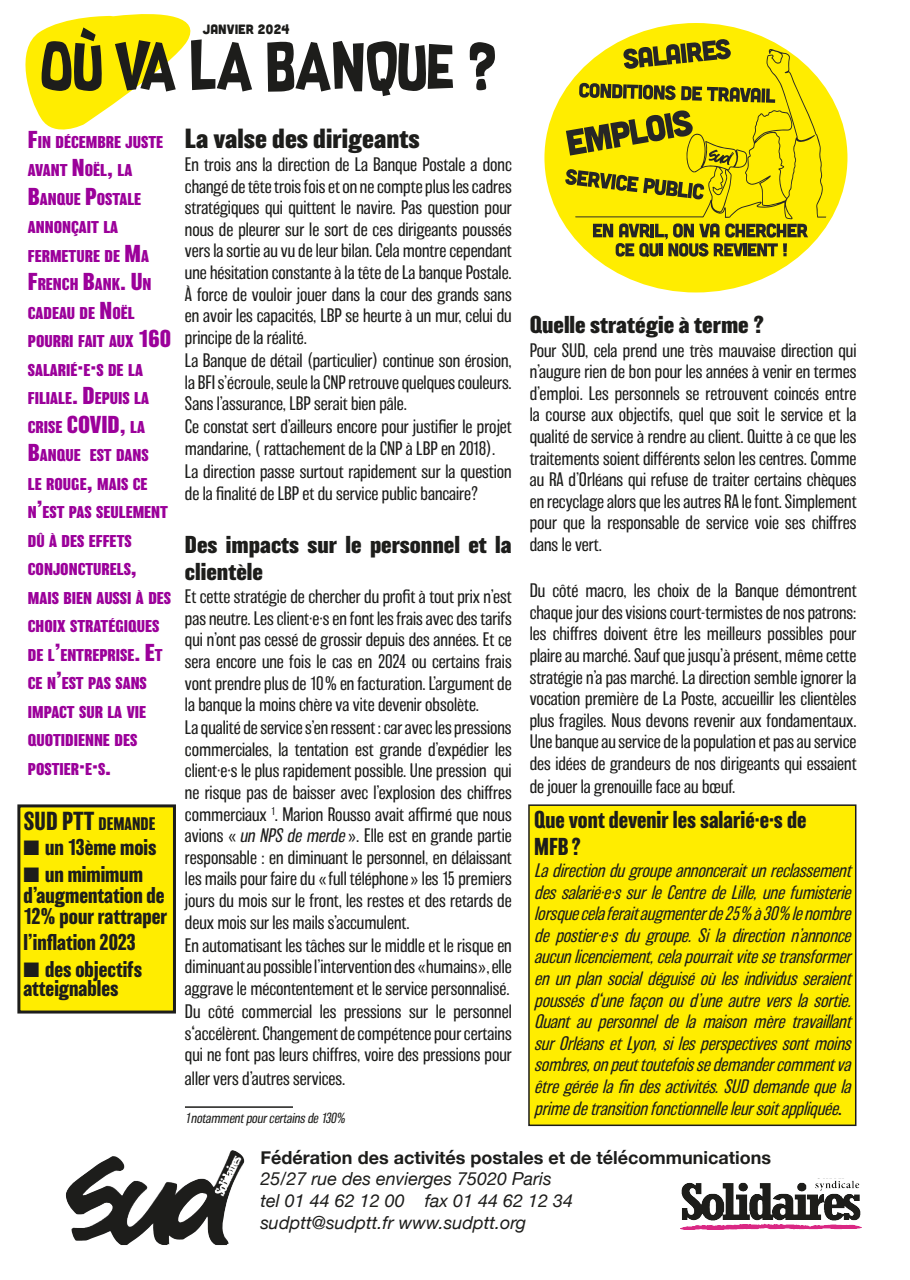
<style>
.page{position:relative;width:910px;height:1280px;background:#fff}
.page>*{position:absolute;margin:0;border:0;box-sizing:border-box;transform-origin:0 0}
.t1{font:55.5px "Supersonic Rocketship";color:#1d1d1b}
.t2{font:800 25.5px "Balboa";color:#1d1d1b}
.t3{font:800 22.5px/27px "Balboa";color:#1d1d1b}
.t4{font:700 22.5px/27px "Balboa";color:#1d1d1b}
.t5{font:700 21px/21px "Balboa";color:#1d1d1b}
.t6{font:200 18px/21.6px "Balboa";color:#1d1d1b;text-align:justify}
.t7{font:italic 200 18px/21.6px "Balboa";color:#1d1d1b;text-align:justify}
.t8{font:italic 18px "Helvetica Neue";color:#1d1d1b}
.t9{font:700 18px "Helvetica Neue";color:#1d1d1b}
.t10{font:700 16.8px "Balboa";color:#1d1d1b}
.t11{font:800 15.75px/28.5px "Balboa";color:#9b009a}
.t12{font:italic 200 13.5px "Balboa";color:#1d1d1b}
.t13{font:13.5px "Cubano";color:#1d1d1b}
.s1{font-size:22.5px}
.s2{font-style:italic}
.s3{font-size:24px}
.s4{font-weight:400;font-style:normal;font-stretch:condensed}
</style>
<div class="page">
<img style="left:65px;top:1150px;width:180px;height:95px">
<img style="left:680px;top:1180px;width:182px;height:50px">
<hr style="left:185px;top:1106px;width:108px;height:2px;background:#1d1d1b">
<svg style="left:25px;top:14px;width:166px;height:116px"></svg>
<div style="left:529px;top:805px;width:327px;height:320px;background:#ffed00"></div>
<div style="left:528px;top:804px;width:328px;height:322px;border:2px solid #1d1d1b"></div>
<div style="left:544px;top:23px;width:303px;height:269px;background:#ffed00;border-radius:50%"></div>
<svg style="left:565px;top:39px;width:261px;height:218px"></svg>
<div style="left:19px;top:806px;width:155px;height:206px;background:#ffed00"></div>
<div style="left:17px;top:804px;width:159px;height:209px;border:3px solid #1d1d1b"></div>
<p class="t13" style="left:203px;top:20px;width:88px">JANVIER 2024</p>
<p class="t1" style="left:41px;top:24px;width:456px">OÙ VA LA BANQUE ?</p>
<p class="t11" style="left:28px;top:128px;width:145px"><span class="s1">F</span>IN DÉCEMBRE JUSTE<br>AVANT <span class="s1">N</span>OËL<span class="s1">,</span> LA<br><span class="s1">B</span>ANQUE <span class="s1">P</span>OSTALE<br>ANNONÇAIT LA<br>FERMETURE DE <span class="s1">M</span>A<br><span class="s1">F</span>RENCH <span class="s1">B</span>ANK<span class="s1">. U</span>N<br>CADEAU DE <span class="s1">N</span>OËL<br>POURRI FAIT AUX <span class="s1">160<br></span>SALARIÉ<span class="s1">·</span>E<span class="s1">·</span>S DE LA<br>FILIALE<span class="s1">. D</span>EPUIS LA<br>CRISE <span class="s1">COVID</span></p>
<p class="t2" style="left:185px;top:124px;width:236px">La valse des dirigeants</p>
<p class="t6" style="left:185px;top:154px;width:328px">En trois ans la direction de La Banque Postale a donc changé de tête trois fois et on ne compte plus les cadres stratégiques qui quittent le navire. Pas question pour nous de pleurer sur le sort de ces dirigeants poussés vers la sortie au vu de leur bilan. Cela montre cependant une hésitation constante à la tête de La banque Postale.<br>À force de vouloir jouer dans la cour des grands sans en avoir les capacités, LBP se heurte à un mur, celui du principe de la réalité.</p>
<p class="t6" style="left:185px;top:350px;width:328px">La Banque de détail (particulier) continue son érosion, la BFI s’écroule, seule la CNP retrouve quelques couleurs.<br>Sans l’assurance, LBP serait bien pâle.</p>
<p class="t6" style="left:185px;top:416px;width:328px">Ce constat sert d’ailleurs encore pour justifier le projet mandarine, ( rattachement de la CNP à LBP en 2018).</p>
<p class="t6" style="left:185px;top:461px;width:328px">La direction passe surtout rapidement sur la question de la finalité de LBP et du service public bancaire?</p>
<p class="t3" style="left:185px;top:531px;width:328px">Des impacts sur le personnel et la clientèle</p>
<p class="t6" style="left:185px;top:586px;width:328px">Et cette stratégie de chercher du profit à tout prix n’est pas neutre. Les client·e·s en font les frais avec des tarifs qui n’ont pas cessé de grossir depuis des années. Et ce sera encore une fois le cas en 2024 ou certains frais vont prendre plus de 10 % en facturation. L’argument de la banque la moins chère va vite devenir obsolète.</p>
<p class="t6" style="left:185px;top:717px;width:328px">La qualité de service s’en ressent : car avec les pressions commerciales, la tentation est grande d’expédier les client·e·s le plus rapidement possible. Une pression qui ne risque pas de baisser avec l’explosion des chiffres commerciaux <sup>1</sup>. Marion Rousso avait affirmé que nous avions « <span class="s2">un NPS de merde</span> ». Elle est en grande partie responsable : en diminuant le personnel, en délaissant les mails pour faire du « full téléphone » les 15 premiers jours du mois sur le front, les restes et des retards de deux mois sur les mails s’accumulent.</p>
<p class="t6" style="left:185px;top:934px;width:328px">En automatisant les tâches sur le middle et le risque en diminuant au possible l’intervention des « humains », elle aggrave le mécontentement et le service personnalisé.</p>
<p class="t6" style="left:185px;top:1001px;width:328px">Du côté commercial les pressions sur le personnel s‘accélèrent. Changement de compétence pour certains qui ne font pas leurs chiffres, voire des pressions pour</p>
<p class="t6" style="left:185px;top:1067px;width:162px">aller vers d’autres services.</p>
<p class="t12" style="left:185px;top:1111px;width:164px">1notammentpourcertains de 130%</p>
<p class="t11" style="left:28px;top:413px;width:145px;text-indent:92px"><span class="s1">,</span> LA<br><span class="s1">B</span>ANQUE EST DANS<br>LE ROUGE<span class="s1">,</span> MAIS CE<br>N<span class="s1">’</span>EST PAS SEULEMENT<br>DÛ À DES EFFETS<br>CONJONCTURELS<span class="s1">,<br></span>MAIS BIEN AUSSI À DES<br>CHOIX STRATÉGIQUES<br>DE L<span class="s1">’</span>ENTREPRISE<span class="s1">. E</span>T<br>CE N<span class="s1">’</span>EST PAS SANS<br>IMPACT SUR LA VIE<br>QUOTIDIENNE DES<br>POSTIER<span class="s1">·</span>E<span class="s1">·</span>S<span class="s1">.</span></p>
<p class="t10" style="left:23px;top:814px;width:133px"><span class="s3">SUD PTT</span> DEMANDE</p>
<p class="t5" style="left:23px;top:837px;width:135px">■ un 13ème mois</p>
<p class="t5" style="left:23px;top:863px;width:145px">■ un mimimum d’augmentation de<br>12% pour rattraper</p>
<p class="t5" style="left:23px;top:932px;width:114px">l’inflation 2023</p>
<p class="t5" style="left:23px;top:959px;width:120px;line-height:19.5px">■ des objectifs atteignables</p>
<p class="t3" style="left:530px;top:312px;width:236px">Quelle stratégie à terme ?</p>
<p class="t6" style="left:530px;top:339px;width:328px">Pour SUD, cela prend une très mauvaise direction qui n’augure rien de bon pour les années à venir en termes d’emploi. Les personnels se retrouvent coincés entre la course aux objectifs, quel que soit le service et la qualité de service à rendre au client. Quitte à ce que les traitements soient différents selon les centres. Comme au RA d’Orléans qui refuse de traiter certains chèques en recyclage alors que les autres RA le font. Simplement pour que la responsable de service voie ses chiffres dans le vert.</p>
<p class="t6" style="left:530px;top:580px;width:328px">Du côté macro, les choix de la Banque démontrent chaque jour des visions court-termistes de nos patrons: les chiffres doivent être les meilleurs possibles pour plaire au marché. Sauf que jusqu’à présent, même cette stratégie n’a pas marché. La direction semble ignorer la vocation première de La Poste, accueillir les clientèles plus fragiles. Nous devons revenir aux fondamentaux.<br>Une banque au service de la population et pas au service des idées de grandeurs de nos dirigeants qui essaient</p>
<p class="t6" style="left:530px;top:776px;width:207px">de jouer la grenouille face au bœuf.</p>
<p class="t4" style="left:534px;top:807px;width:274px">Que vont devenir les salarié·e·s de<br>MFB ?</p>
<p class="t7" style="left:534px;top:860px;width:323px">Ladirectiondugroupeannonceraitunreclassement dessalarié·e·ssurleCentredeLille,unefumisterie lorsquecelaferaitaugmenterde25% à30% lenombre de postier·e·s du groupe. Si la direction n’annonce aucunlicenciement,celapourraitvitesetransformer en un plan social déguisé où les individus seraient poussés d‘une façon ou d’une autre vers la sortie.<br>Quant au personnel de la maison mère travaillant surOrléansetLyon,silesperspectivessontmoins sombres,onpeuttoutefoissedemandercommentva êtregéréelafindesactivités.SUDdemandequela primedetransitionfonctionnelleleursoitappliquée<span class="s4">.</span></p>
<p class="t9" style="left:260px;top:1143px;width:512px">Fédération des activités postales et de télécommunications</p>
<p class="t8" style="left:260px;top:1166px;width:293px">25/27 rue des envierges 75020 Paris</p>
<p class="t8" style="left:260px;top:1188px;width:314px">tel 01 44 62 12 00 fax 01 44 62 12 34</p>
<p class="t8" style="left:260px;top:1209px;width:267px">sudptt@sudptt.fr www.sudptt.org</p>
</div>
